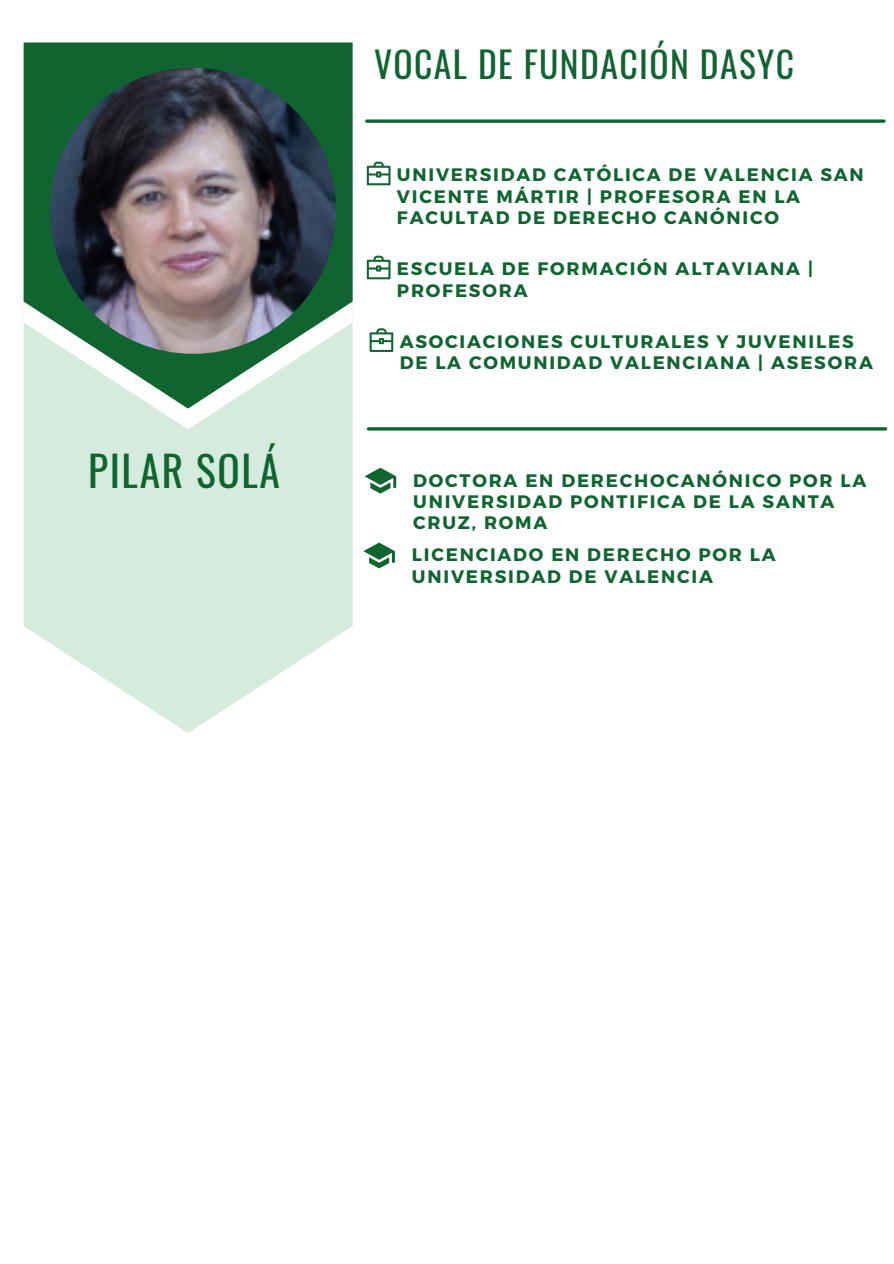
<style>
.page{position:relative;width:894px;height:1264px;background:#fff}
.page>*{position:absolute;margin:0;border:0;box-sizing:border-box;transform-origin:0 0}
.t1{font:41.4px "Oswald";letter-spacing:.04em;color:#0f6430}
.t2{font:35.55px "Oswald";letter-spacing:.04em;color:#0f6430}
.t3{font:700 18px/21.5px "Montserrat";letter-spacing:.1em;color:#0f6430}
</style>
<div class="page">
<svg style="left:24px;top:429px;width:328px;height:304px;fill:#d5ebdd"></svg>
<svg style="left:24px;top:408px;width:328px;height:21px;background:#d9ede0"></svg>
<svg style="left:24px;top:42px;width:328px;height:366px;background:#51906a"></svg>
<img style="left:50px;top:68px;width:286px;height:286px;border-radius:50%">
<svg style="left:366px;top:119px;width:517px;height:4px;background:#337b4f"></svg>
<svg style="left:364px;top:467px;width:32px;height:26px"></svg>
<svg style="left:367px;top:162px;width:23px;height:23px"></svg>
<svg style="left:367px;top:256px;width:23px;height:23px"></svg>
<svg style="left:369px;top:328px;width:24px;height:24px"></svg>
<hr style="left:368px;top:427px;width:517px;height:3px;background:#0f6430">
<svg style="left:363px;top:542px;width:32px;height:26px"></svg>
<h1 class="t1" style="left:88px;top:439px;width:193px">PILAR SOLÁ</h1>
<h2 class="t2" style="left:374px;top:37px;width:421px">VOCAL DE FUNDACIÓN DASYC</h2>
<p class="t3" style="left:397px;top:163px;width:468px">UNIVERSIDAD CATÓLICA DE VALENCIA SAN<br>VICENTE MÁRTIR | PROFESORA EN LA<br>FACULTAD DE DERECHO CANÓNICO</p>
<p class="t3" style="left:397px;top:257px;width:417px">ESCUELA DE FORMACIÓN ALTAVIANA |<br>PROFESORA</p>
<p class="t3" style="left:399px;top:330px;width:474px">ASOCIACIONES CULTURALES Y JUVENILES<br>DE LA COMUNIDAD VALENCIANA | ASESORA</p>
<p class="t3" style="left:413px;top:468px;width:454px">DOCTORA EN DERECHOCANÓNICO POR LA<br>UNIVERSIDAD PONTIFICA DE LA SANTA<br>CRUZ, ROMA</p>
<p class="t3" style="left:412px;top:543px;width:365px">LICENCIADO EN DERECHO POR LA<br>UNIVERSIDAD DE VALENCIA</p>
</div>
